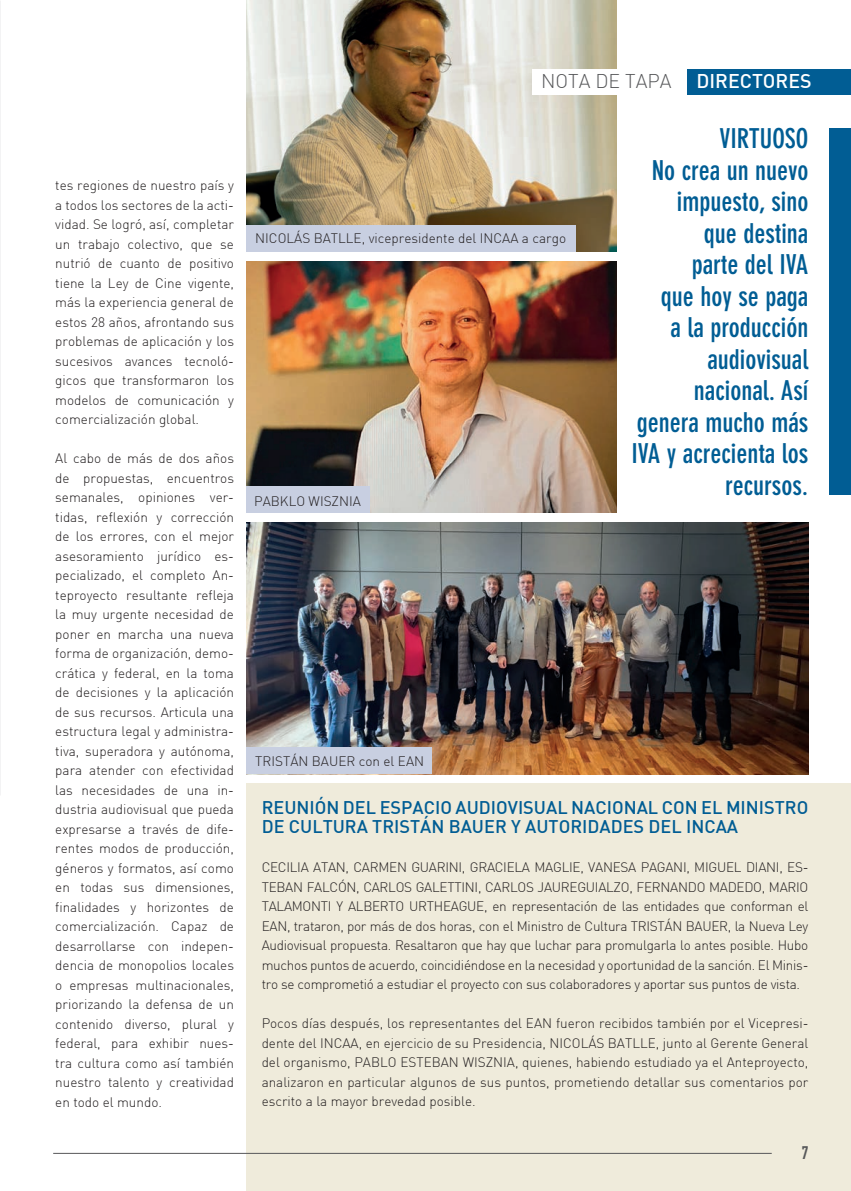
<style>
.page{position:relative;width:851px;height:1191px;background:#fff}
.page>*{position:absolute;margin:0;border:0;box-sizing:border-box;transform-origin:0 0}
.t1{font:700 condensed 27px/31.5px "DIN Neuzeit Grotesk Std";color:#015d94;text-align:right}
.t2{font:300 19.5px "DIN";color:#57585a}
.t3{font:500 19.5px "DIN";color:#fff}
.t4{font:500 18px/19.5px "DIN";color:#015d94}
.t5{font:18px "DIN Engschrift Std";color:#57585a}
.t6{font:300 13.5px/19.5px "DIN";color:#231f20;text-align:justify}
</style>
<div class="page">
<img style="left:0;top:0;width:1px;height:795px">
<div style="left:247px;top:784px;width:603px;height:407px;background:#efebdb"></div>
<hr style="left:53px;top:1153px;width:718px;height:1px;background:#57585a">
<img style="left:247px;top:0;width:370px;height:251px">
<img style="left:247px;top:261px;width:370px;height:252px">
<img style="left:247px;top:522px;width:561px;height:252px">
<div style="left:247px;top:486px;width:123px;height:27px;background:#c8cfe1"></div>
<div style="left:247px;top:225px;width:329px;height:26px;background:#c8cfe1"></div>
<div style="left:247px;top:747px;width:185px;height:27px;background:#c8cfe1"></div>
<div style="left:829px;top:129px;width:21px;height:366px;background:#015d94"></div>
<div style="left:687px;top:69px;width:163px;height:26px;background:#015d94"></div>
<div style="left:531px;top:69px;width:149px;height:26px;background:#fff"></div>
<p class="t6" style="left:55px;top:175px;width:180px">tes regiones de nuestro país y a todos los sectores de la acti&shy;vidad. Se logró, así, completar un trabajo colectivo, que se nutrió de cuanto de positivo tiene la Ley de Cine vigente, más la experiencia general de estos 28 años, afrontando sus problemas de aplicación y los sucesivos avances tecnoló&shy;gicos que transformaron los modelos de comunicación y comercialización global.</p>
<p class="t6" style="left:55px;top:448px;width:180px">Al cabo de más de dos años de propuestas, encuentros semanales, opiniones ver&shy;tidas, reflexión y corrección de los errores, con el mejor asesoramiento jurídico es&shy;pecializado, el completo An&shy;teproyecto resultante refleja la muy urgente necesidad de poner en marcha una nueva forma de organización, demo&shy;crática y federal, en la toma de decisiones y la aplicación de sus recursos. Articula una estructura legal y administra&shy;tiva, superadora y autónoma, para atender con efectividad las necesidades de una in&shy;dustria audiovisual que pueda expresarse a través de dife&shy;rentes modos de producción, géneros y formatos, así como en todas sus dimensiones, finalidades y horizontes de comercialización. Capaz de desarrollarse con indepen&shy;dencia de monopolios locales o empresas multinacionales, priorizando la defensa de un contenido diverso, plural y federal, para exhibir nues&shy;tra cultura como así también nuestro talento y creatividad en todo el mundo.</p>
<p class="t2" style="left:541px;top:69px;width:132px">NOTA DE TAPA</p>
<p class="t3" style="left:696px;top:69px;width:117px">DIRECTORES</p>
<p class="t6" style="left:255px;top:229px;width:312px">NICOLÁS BATLLE, vicepresidente del INCAA a cargo</p>
<p class="t6" style="left:254px;top:491px;width:108px">PABKLO WISZNIA</p>
<p class="t1" style="left:719px;top:123px;width:90px">VIRTUOSO</p>
<p class="t1" style="left:631px;top:155px;width:178px">No crea un nuevo impuesto, sino<br>que destina<br>parte del IVA<br>que hoy se paga<br>a la producción audiovisual nacional. Así genera mucho más<br>IVA y acrecienta los recursos.</p>
<p class="t6" style="left:255px;top:751px;width:170px">TRISTÁN BAUER con el EAN</p>
<p class="t4" style="left:261px;top:797px;width:548px">REUNIÓN DEL ESPACIO AUDIOVISUAL NACIONAL CON EL MINISTRO<br>DE CULTURA TRISTÁN BAUER Y AUTORIDADES DEL INCAA</p>
<p class="t6" style="left:261px;top:857px;width:548px">CECILIA ATAN, CARMEN GUARINI, GRACIELA MAGLIE, VANESA PAGANI, MIGUEL DIANI, ES-TEBAN FALCÓN, CARLOS GALETTINI, CARLOS JAUREGUIALZO, FERNANDO MADEDO, MARIO TALAMONTI Y ALBERTO URTHEAGUE, en representación de las entidades que conforman el EAN, trataron, por más de dos horas, con el Ministro de Cultura TRISTÁN BAUER, la Nueva Ley Audiovisual propuesta. Resaltaron que hay que luchar para promulgarla lo antes posible. Hubo muchos puntos de acuerdo, coincidiéndose en la necesidad y oportunidad de la sanción. El Minis&shy;tro se comprometió a estudiar el proyecto con sus colaboradores y aportar sus puntos de vista.</p>
<p class="t6" style="left:261px;top:1013px;width:548px">Pocos días después, los representantes del EAN fueron recibidos también por el Vicepresi&shy;dente del INCAA, en ejercicio de su Presidencia, NICOLÁS BATLLE, junto al Gerente General del organismo, PABLO ESTEBAN WISZNIA, quienes, habiendo estudiado ya el Anteproyecto, analizaron en particular algunos de sus puntos, prometiendo detallar sus comentarios por escrito a la mayor brevedad posible.</p>
<p class="t5" style="left:801px;top:1141px;width:8px">7</p>
</div>
